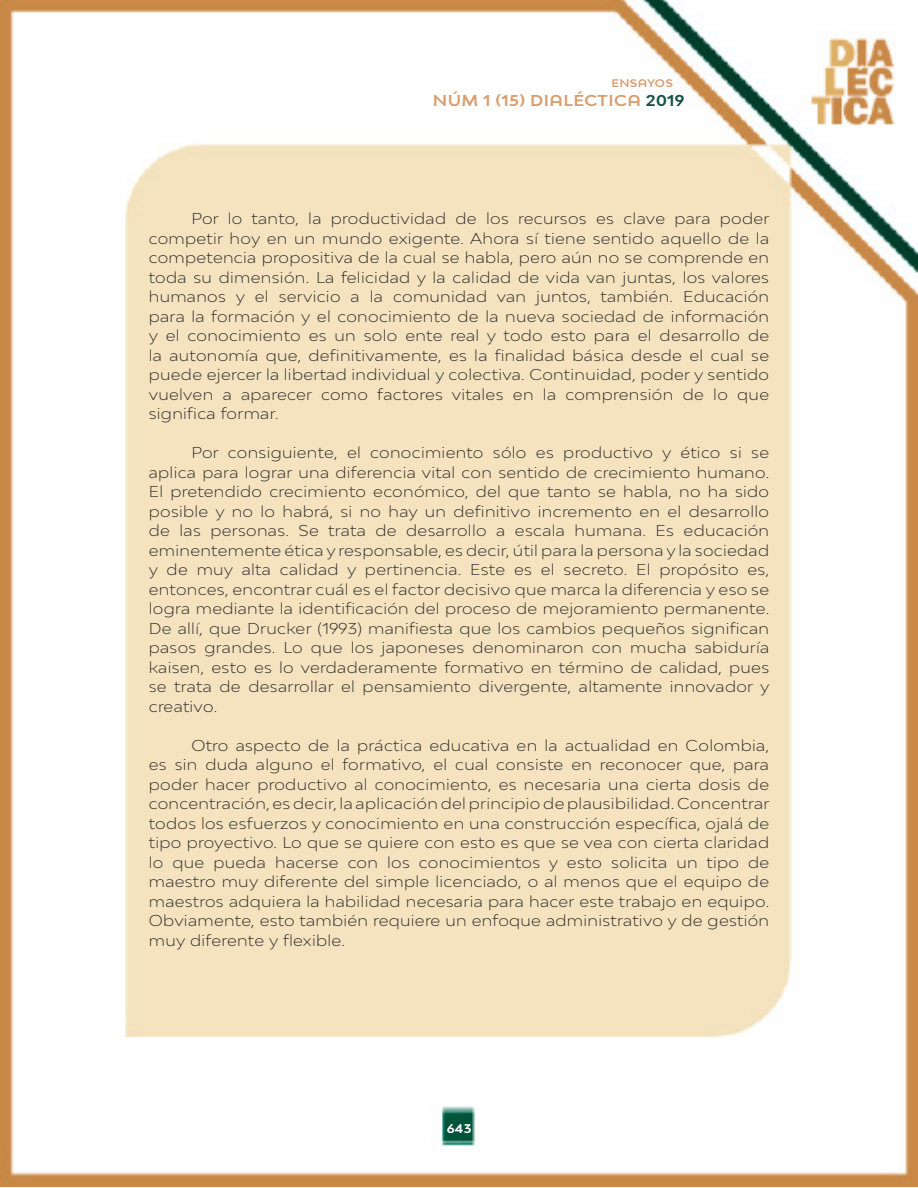
<style>
.page{position:relative;width:918px;height:1188px;background:#fff}
.page>*{position:absolute;margin:0;border:0;box-sizing:border-box;transform-origin:0 0}
.t1{font:300 expanded 15px/19.5px "Bw Modelica";letter-spacing:.02em;color:#222;text-align:justify}
.t2{font:700 expanded 15px "Bw Modelica SS01";letter-spacing:.03em;color:#d89e70}
.t3{font:700 expanded 12px "Bw Modelica SS01";color:#fff}
.t4{font:700 expanded 10.5px "Bw Modelica SS01";letter-spacing:.03em;color:#d89e70}
.s1{color:#184f46}
</style>
<div class="page">
<img style="left:0;top:0;width:918px;height:1187px">
<p class="t4" style="left:611px;top:76px;width:63px">ENSAYOS</p>
<p class="t2" style="left:433px;top:91px;width:253px">NÚM 1 (15) DIALÉCTICA <span class="s1">2019</span></p>
<p class="t1" style="left:149px;top:209px;width:622px;text-indent:43px">Por lo tanto, la productividad de los recursos es clave para poder competir hoy en un mundo exigente. Ahora sí tiene sentido aquello de la competencia propositiva de la cual se habla, pero aún no se comprende en toda su dimensión. La felicidad y la calidad de vida van juntas, los valores humanos y el servicio a la comunidad van juntos, también. Educación para la formación y el conocimiento de la nueva sociedad de información y el conocimiento es un solo ente real y todo esto para el desarrollo de la autonomía que, definitivamente, es la finalidad básica desde el cual se puede ejercer la libertad individual y colectiva. Continuidad, poder y sentido vuelven a aparecer como factores vitales en la comprensión de lo que significa formar.</p>
<p class="t1" style="left:149px;top:443px;width:622px;text-indent:43px">Por consiguiente, el conocimiento sólo es productivo y ético si se aplica para lograr una diferencia vital con sentido de crecimiento humano.<br>El pretendido crecimiento económico, del que tanto se habla, no ha sido posible y no lo habrá, si no hay un definitivo incremento en el desarrollo de las personas. Se trata de desarrollo a escala humana. Es educación eminentemente ética y responsable, es decir, útil para la persona y la sociedad y de muy alta calidad y pertinencia. Este es el secreto. El propósito es, entonces, encontrar cuál es el factor decisivo que marca la diferencia y eso se logra mediante la identificación del proceso de mejoramiento permanente.<br>De allí, que Drucker (1993) manifiesta que los cambios pequeños significan pasos grandes. Lo que los japoneses denominaron con mucha sabiduría kaisen, esto es lo verdaderamente formativo en término de calidad, pues se trata de desarrollar el pensamiento divergente, altamente innovador y creativo.</p>
<p class="t1" style="left:149px;top:735px;width:622px;text-indent:43px">Otro aspecto de la práctica educativa en la actualidad en Colombia, es sin duda alguno el formativo, el cual consiste en reconocer que, para poder hacer productivo al conocimiento, es necesaria una cierta dosis de concentración, es decir, la aplicación del principio de plausibilidad. Concentrar todos los esfuerzos y conocimiento en una construcción específica, ojalá de tipo proyectivo. Lo que se quiere con esto es que se vea con cierta claridad lo que pueda hacerse con los conocimientos y esto solicita un tipo de maestro muy diferente del simple licenciado, o al menos que el equipo de maestros adquiera la habilidad necesaria para hacer este trabajo en equipo.<br>Obviamente, esto también requiere un enfoque administrativo y de gestión muy diferente y flexible.</p>
<p class="t3" style="left:447px;top:1120px;width:26px">643</p>
</div>
